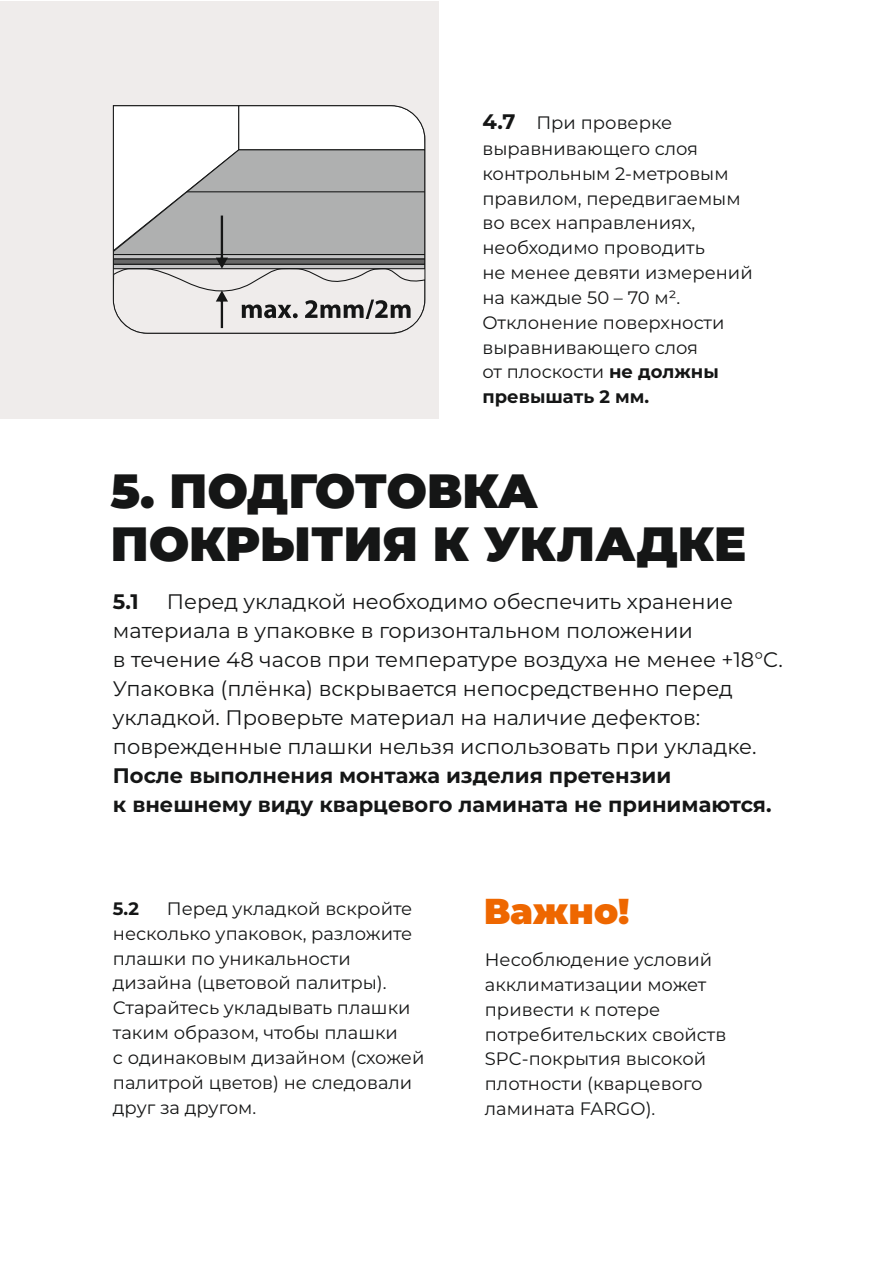
<style>
.page{position:relative;width:893px;height:1263px;background:#fff}
.page>*{position:absolute;margin:0;border:0;box-sizing:border-box;transform-origin:0 0}
.t1{font:900 48px/52.9px "Montserrat";color:#151616}
.t2{font:900 36px "Montserrat";color:#ee6700}
.t3{font:21px/29px "Montserrat";color:#151616}
.t4{font:700 21px/29px "Montserrat";color:#151616}
.t5{font:18px/24.8px "Montserrat";color:#151616}
.t6{font:700 18px "Montserrat";color:#151616}
.s1{font-weight:700;font-size:21px}
.s2{font-weight:700}
</style>
<div class="page">
<div style="left:0;top:1px;width:439px;height:417px;background:#efeceb"></div>
<svg style="left:112px;top:105px;width:314px;height:229px"></svg>
<p class="t5" style="left:482px;top:110px;width:272px"><span class="s1">4.7</span> При проверке выравнивающего слоя контрольным 2-метровым правилом, передвигаемым во всех направлениях, необходимо проводить<br>не менее девяти измерений на каждые 50 – 70 м².<br>Отклонение поверхности выравнивающего слоя<br>от плоскости <span class="s2">не должны превышать 2 мм.</span></p>
<h1 class="t1" style="left:111px;top:464px;width:637px">5. ПОДГОТОВКА<br>ПОКРЫТИЯ К УКЛАДКЕ</h1>
<p class="t4" style="left:113px;top:587px;width:27px">5.1</p>
<p class="t3" style="left:113px;top:587px;width:672px;text-indent:54px">Перед укладкой необходимо обеспечить хранение материала в упаковке в горизонтальном положении<br>в течение 48 часов при температуре воздуха не менее +18°C.<br>Упаковка (плёнка) вскрывается непосредственно перед укладкой. Проверьте материал на наличие дефектов: поврежденные плашки нельзя использовать при укладке.</p>
<p class="t4" style="left:113px;top:761px;width:660px">После выполнения монтажа изделия претензии<br>к внешнему виду кварцевого ламината не принимаются.</p>
<p class="t5" style="left:113px;top:896px;width:313px;text-indent:54px">Перед укладкой вскройте несколько упаковок, разложите плашки по уникальности дизайна (цветовой палитры).<br>Старайтесь укладывать плашки таким образом, чтобы плашки<br>с одинаковым дизайном (схожей палитрой цветов) не следовали друг за другом.</p>
<p class="t6" style="left:113px;top:897px;width:28px">5.2</p>
<h2 class="t2" style="left:484px;top:889px;width:147px">Важно!</h2>
<p class="t5" style="left:485px;top:947px;width:243px">Несоблюдение условий акклиматизации может привести к потере потребительских свойств<br>SPC-покрытия высокой плотности (кварцевого ламината FARGO).</p>
</div>
